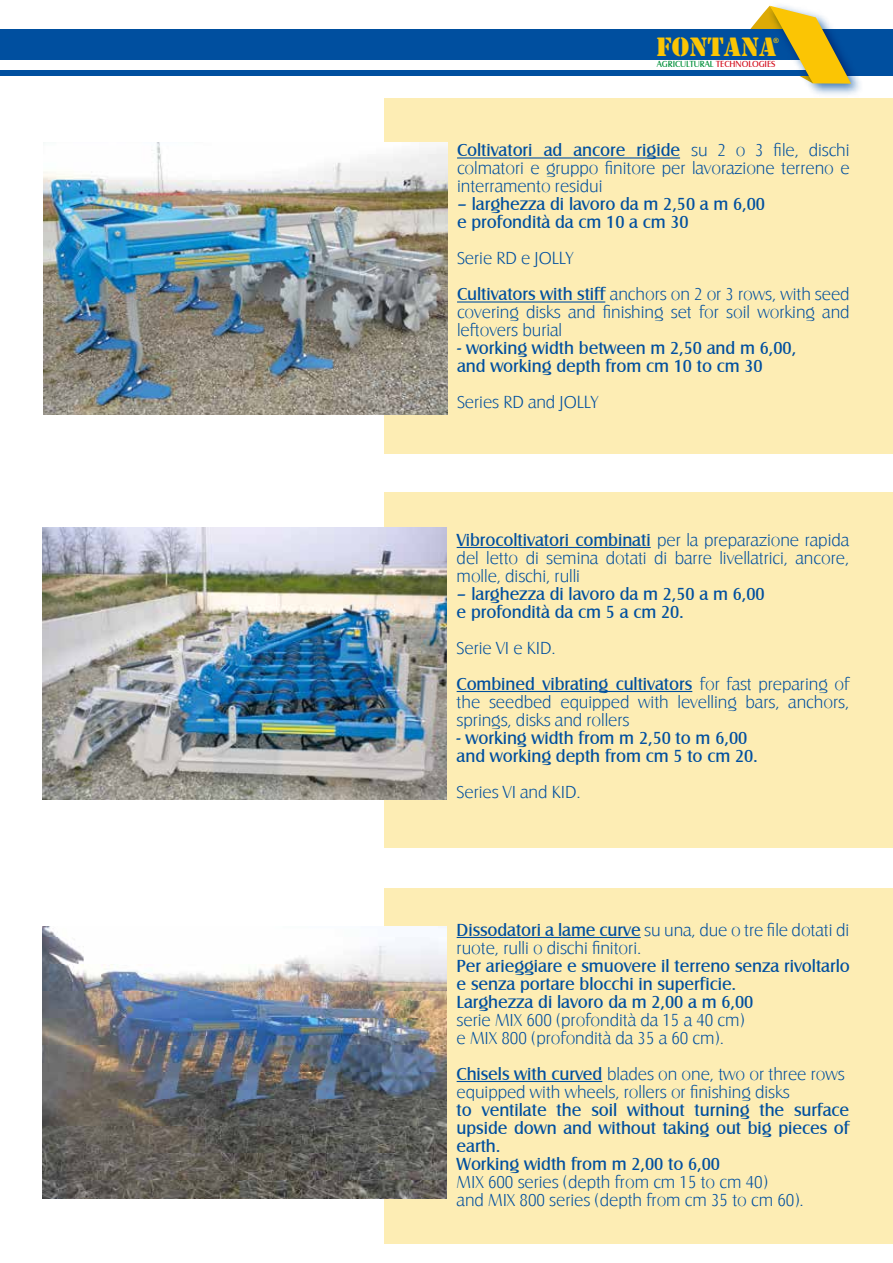
<style>
.page{position:relative;width:893px;height:1263px;background:#fff}
.page>*{position:absolute;margin:0;border:0;box-sizing:border-box;transform-origin:0 0}
.t1{font:27.45px "Stencil";color:#fbc504}
.t2{font:18px/18px "Castle T Ligh";letter-spacing:-.005em;color:#004f9f}
.t3{font:18px/18px "Castle T";letter-spacing:-.005em;color:#004f9f}
.t4{font:9.15px "Castle T";color:#019039}
.t5{font:700 7.2px "Arial";color:#fbc504}
.s1{color:#d41120}
.s2{font-family:"Castle T Ligh"}
.s3{font-family:"Castle T"}
</style>
<div class="page">
<div style="left:385px;top:98px;width:508px;height:355px;background:#fdedb4"></div>
<div style="left:385px;top:492px;width:508px;height:355px;background:#fdedb4"></div>
<hr style="left:457px;top:157px;width:223px;height:2px;background:#004f9f">
<hr style="left:457px;top:301px;width:148px;height:2px;background:#004f9f">
<hr style="left:457px;top:547px;width:194px;height:1px;background:#004f9f">
<hr style="left:457px;top:691px;width:235px;height:1px;background:#004f9f">
<div style="left:385px;top:888px;width:508px;height:355px;background:#fdedb4"></div>
<hr style="left:457px;top:937px;width:184px;height:1px;background:#004f9f">
<hr style="left:457px;top:1081px;width:145px;height:1px;background:#004f9f">
<div style="left:0;top:29px;width:893px;height:47px;background:#004f9f"></div>
<div style="left:0;top:60px;width:818px;height:9px;background:#fff"></div>
<img style="left:769px;top:5px;width:91px;height:90px">
<svg style="left:750px;top:6px;width:101px;height:78px"></svg>
<img style="left:43px;top:142px;width:404px;height:272px">
<img style="left:43px;top:528px;width:403px;height:272px">
<img style="left:43px;top:926px;width:403px;height:272px">
<h1 class="t1" style="left:656px;top:31px;width:122px">FONTANA</h1>
<p class="t5" style="left:774px;top:37px;width:7px">®</p>
<p class="t4" style="left:657px;top:58px;width:120px">AGRICULTURAL <span class="s1">TECHNOLOGIES</span></p>
<p class="t3" style="left:457px;top:141px;width:394px">Coltivatori ad ancore rigide <span class="s2">su 2 o 3 file, dischi</span></p>
<p class="t2" style="left:457px;top:159px;width:394px">colmatori e gruppo finitore per lavorazione terreno e interramento residui</p>
<p class="t3" style="left:457px;top:195px;width:310px">– larghezza di lavoro da m 2,50 a m 6,00 e profondità da cm 10 a cm 30</p>
<p class="t2" style="left:457px;top:240px;width:394px;line-height:36px">Serie RD e JOLLY<br><span class="s3">Cultivators with stiff</span> anchors on 2 or 3 rows, with seed</p>
<p class="t2" style="left:457px;top:303px;width:394px">covering disks and finishing set for soil working and leftovers burial</p>
<p class="t3" style="left:457px;top:339px;width:341px">- working width between m 2,50 and m 6,00, and working depth from cm 10 to cm 30</p>
<p class="t2" style="left:457px;top:393px;width:143px">Series RD and JOLLY</p>
<p class="t3" style="left:457px;top:530px;width:394px">Vibrocoltivatori combinati <span class="s2">per la preparazione rapida</span></p>
<p class="t2" style="left:457px;top:549px;width:394px">del letto di semina dotati di barre livellatrici, ancore, molle, dischi, rulli</p>
<p class="t3" style="left:457px;top:584px;width:310px">– larghezza di lavoro da m 2,50 a m 6,00 e profondità da cm 5 a cm 20.</p>
<p class="t2" style="left:457px;top:639px;width:100px">Serie VI e KID.</p>
<p class="t3" style="left:457px;top:674px;width:394px">Combined vibrating cultivators <span class="s2">for fast preparing of</span></p>
<p class="t2" style="left:457px;top:693px;width:394px">the seedbed equipped with levelling bars, anchors, springs, disks and rollers</p>
<p class="t3" style="left:457px;top:728px;width:303px">- working width from m 2,50 to m 6,00 and working depth from cm 5 to cm 20.</p>
<p class="t2" style="left:457px;top:783px;width:125px">Series VI and KID.</p>
<p class="t2" style="left:457px;top:921px;width:394px"><span class="s3">Dissodatori a lame curve</span> su una, due o tre file dotati di ruote, rulli o dischi finitori.</p>
<p class="t3" style="left:457px;top:956px;width:395px">Per arieggiare e smuovere il terreno senza rivoltarlo e senza portare blocchi in superficie.<br>Larghezza di lavoro da m 2,00 a m 6,00</p>
<p class="t2" style="left:457px;top:1011px;width:290px">serie MIX 600 (profondità da 15 a 40 cm) e MIX 800 (profondità da 35 a 60 cm).</p>
<p class="t2" style="left:457px;top:1065px;width:390px"><span class="s3">Chisels with curved</span> blades on one, two or three rows equipped with wheels, rollers or finishing disks</p>
<p class="t3" style="left:457px;top:1100px;width:394px">to ventilate the soil without turning the surface upside down and without taking out big pieces of earth.<br>Working width from m 2,00 to 6,00</p>
<p class="t2" style="left:457px;top:1173px;width:349px">MIX 600 series (depth from cm 15 to cm 40)<br>and MIX 800 series (depth from cm 35 to cm 60).</p>
</div>
